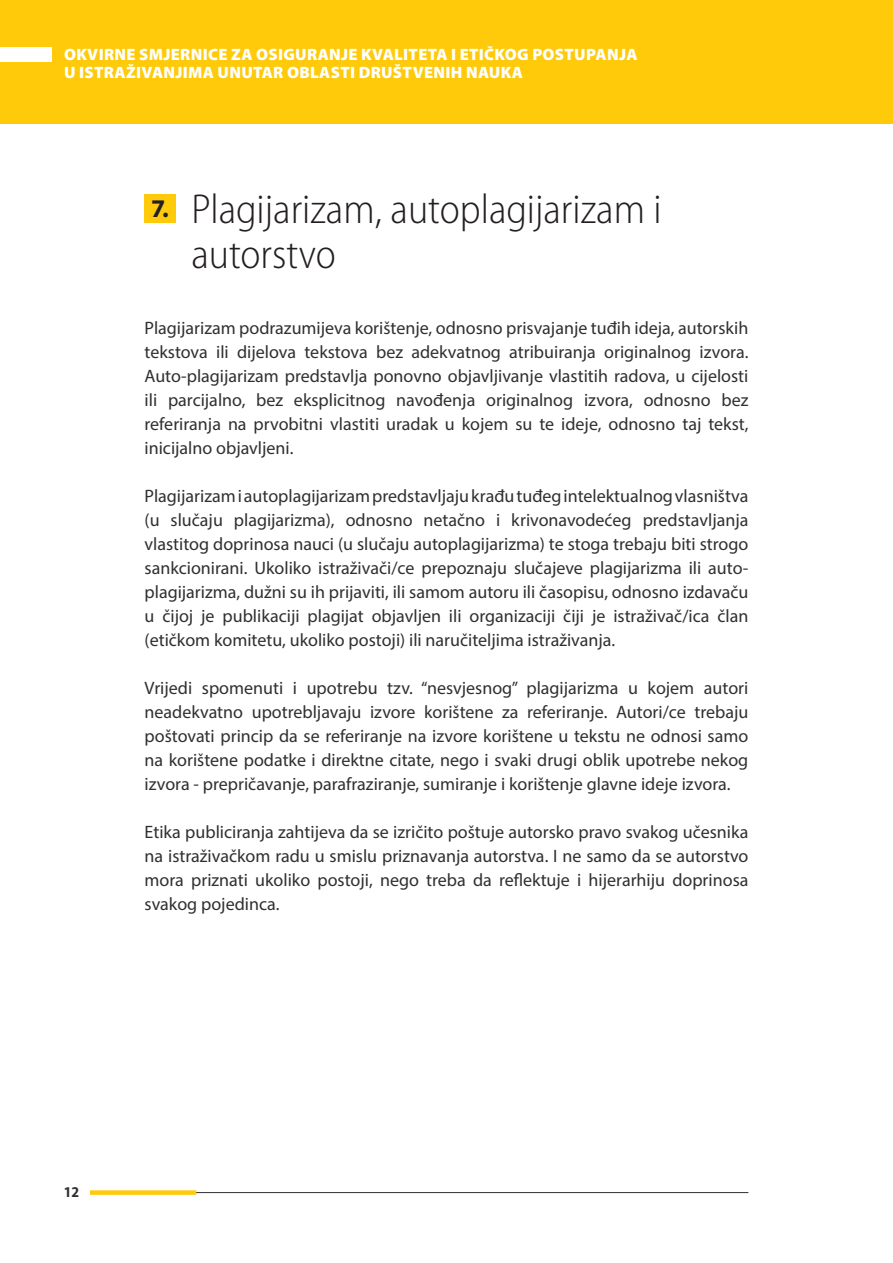
<style>
.page{position:relative;width:893px;height:1263px;background:#fff}
.page>*{position:absolute;margin:0;border:0;box-sizing:border-box;transform-origin:0 0}
.t1{font:300 semi-condensed 42px/45px "Myriad Pro";color:#231f20}
.t2{font:18px/24px "Myriad Pro";color:#312f30;text-align:justify}
.t3{font:900 16.5px/18px "Myriad Pro";letter-spacing:.02em;color:#fff}
.t4{font:700 semi-condensed 15px "Myriad Pro";color:#312f30}
.s1{font-weight:700;font-stretch:normal;font-size:25.5px}
</style>
<div class="page">
<div style="left:145px;top:194px;width:31px;height:29px;background:#feca0a"></div>
<hr style="left:91px;top:1192px;width:657px;height:1px;background:#312f30">
<div style="left:90px;top:1190px;width:106px;height:5px;background:#feca0a"></div>
<div style="left:0;top:0;width:893px;height:123px;background:#feca0a"></div>
<div style="left:0;top:48px;width:51px;height:14px;background:#fff"></div>
<p class="t3" style="left:64px;top:45px;width:575px">OKVIRNE SMJERNICE ZA OSIGURANJE KVALITETA I ETIČKOG POSTUPANJA<br>U ISTRAŽIVANJIMA UNUTAR OBLASTI DRUŠTVENIH NAUKA</p>
<h1 class="t1" style="left:191px;top:186px;width:472px;text-indent:-40px"><span class="s1">7.</span> Plagijarizam, autoplagijarizam i autorstvo</h1>
<p class="t2" style="left:145px;top:316px;width:605px">Plagijarizam podrazumijeva korištenje, odnosno prisvajanje tuđih ideja, autorskih tekstova ili dijelova tekstova bez adekvatnog atribuiranja originalnog izvora.<br>Auto-plagijarizam predstavlja ponovno objavljivanje vlastitih radova, u cijelosti ili parcijalno, bez eksplicitnog navođenja originalnog izvora, odnosno bez referiranja na prvobitni vlastiti uradak u kojem su te ideje, odnosno taj tekst, inicijalno objavljeni.</p>
<p class="t2" style="left:145px;top:484px;width:605px">Plagijarizam i autoplagijarizam predstavljaju krađu tuđeg intelektualnog vlasništva (u slučaju plagijarizma), odnosno netačno i krivonavodećeg predstavljanja vlastitog doprinosa nauci (u slučaju autoplagijarizma) te stoga trebaju biti strogo sankcionirani. Ukoliko istraživači/ce prepoznaju slučajeve plagijarizma ili auto&shy;plagijarizma, dužni su ih prijaviti, ili samom autoru ili časopisu, odnosno izdavaču u čijoj je publikaciji plagijat objavljen ili organizaciji čiji je istraživač/ica član (etičkom komitetu, ukoliko postoji) ili naručiteljima istraživanja.</p>
<p class="t2" style="left:145px;top:676px;width:605px">Vrijedi spomenuti i upotrebu tzv. “nesvjesnog” plagijarizma u kojem autori neadekvatno upotrebljavaju izvore korištene za referiranje. Autori/ce trebaju poštovati princip da se referiranje na izvore korištene u tekstu ne odnosi samo na korištene podatke i direktne citate, nego i svaki drugi oblik upotrebe nekog izvora - prepričavanje, parafraziranje, sumiranje i korištenje glavne ideje izvora.</p>
<p class="t2" style="left:145px;top:820px;width:605px">Etika publiciranja zahtijeva da se izričito poštuje autorsko pravo svakog učesnika na istraživačkom radu u smislu priznavanja autorstva. I ne samo da se autorstvo mora priznati ukoliko postoji, nego treba da reflektuje i hijerarhiju doprinosa svakog pojedinca.</p>
<p class="t4" style="left:64px;top:1183px;width:17px">12</p>
</div>
